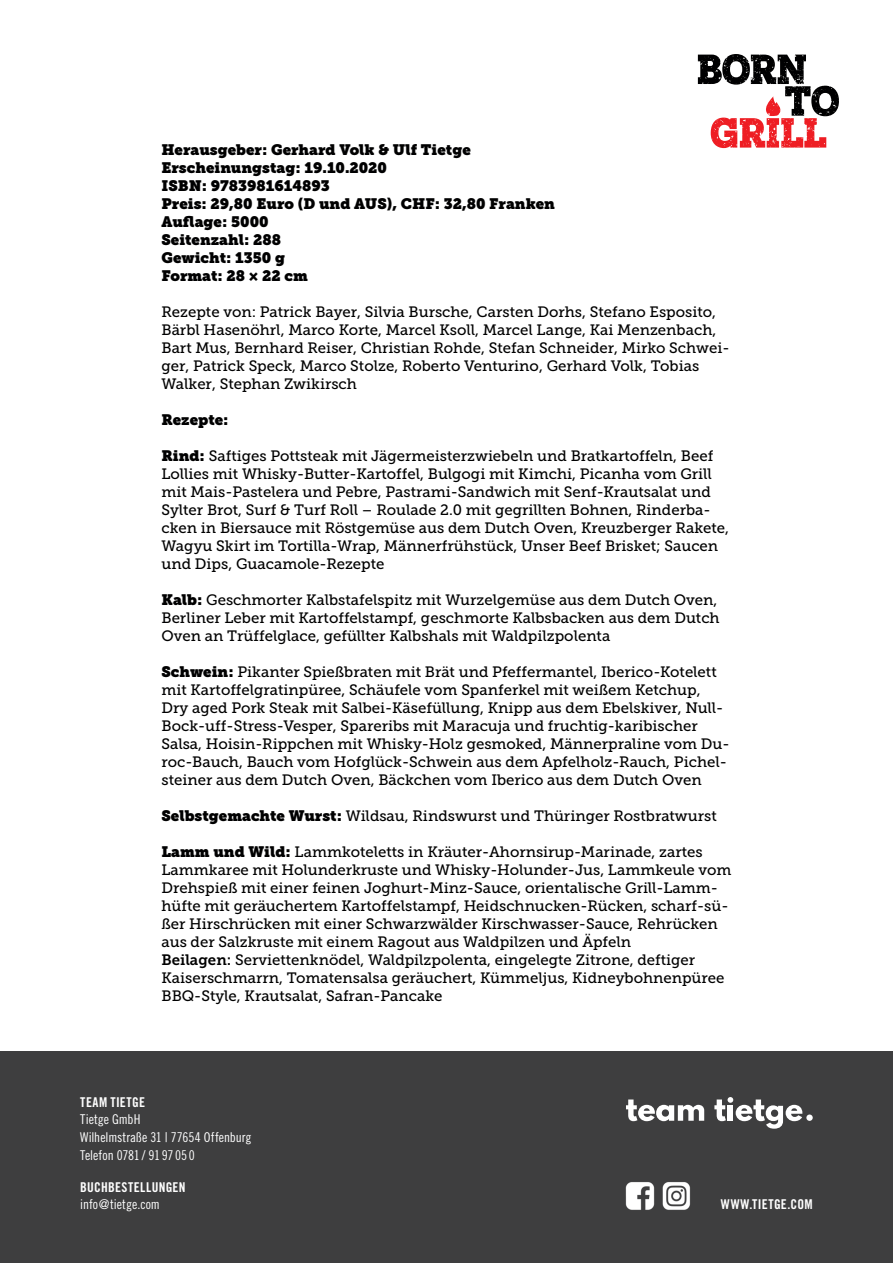
<style>
.page{position:relative;width:893px;height:1263px;background:#fff}
.page>*{position:absolute;margin:0;border:0;box-sizing:border-box;transform-origin:0 0}
.t1{font:15px/18px "Museo Slab 500";color:#000001}
.t2{font:15px/18px "Museo Slab";color:#000001}
.t3{font:13.5px/18px "Trade Gothic Cond Eighteen";color:#fff}
.t4{font:13.5px "Trade Gothic Bold Cond Twenty";letter-spacing:.03em;color:#fff}
.s1{font-family:"Museo Slab"}
.s2{font-family:"Museo Slab 700"}
</style>
<div class="page">
<svg style="left:698px;top:54px;width:141px;height:94px"></svg>
<div style="left:0;top:1052px;width:893px;height:211px;background:#3e3e3f"></div>
<svg style="left:626px;top:1099px;width:78px;height:22px"></svg>
<svg style="left:714px;top:1097px;width:88px;height:32px"></svg>
<div style="left:806px;top:1114px;width:7px;height:7px;background:#fff;border-radius:50%"></div>
<img style="left:662px;top:1182px;width:29px;height:28px">
<img style="left:625px;top:1182px;width:30px;height:28px">
<p class="t2" style="left:161px;top:141px;width:395px">Herausgeber: Gerhard Volk &amp; Ulf Tietge<br>Erscheinungstag: 19.10.2020<br>ISBN: 9783981614893<br>Preis: 29,80 Euro (D und AUS), CHF: 32,80 Franken<br>Auflage: 5000<br>Seitenzahl: 288<br>Gewicht: 1350 g<br>Format: 28 × 22 cm</p>
<p class="t1" style="left:161px;top:303px;width:570px">Rezepte von: Patrick Bayer, Silvia Bursche, Carsten Dorhs, Stefano Esposito, Bärbl Hasenöhrl, Marco Korte, Marcel Ksoll, Marcel Lange, Kai Menzenbach, Bart Mus, Bernhard Reiser, Christian Rohde, Stefan Schneider, Mirko Schwei&shy;ger, Patrick Speck, Marco Stolze, Roberto Venturino, Gerhard Volk, Tobias Walker, Stephan Zwikirsch</p>
<p class="t2" style="left:161px;top:411px;width:69px">Rezepte:</p>
<p class="t1" style="left:161px;top:447px;width:569px"><span class="s1">Rind:</span> Saftiges Pottsteak mit Jägermeisterzwiebeln und Bratkartoffeln, Beef Lollies mit Whisky-Butter-Kartoffel, Bulgogi mit Kimchi, Picanha vom Grill mit Mais-Pastelera und Pebre, Pastrami-Sandwich mit Senf-Krautsalat und Sylter Brot, Surf &amp; Turf Roll – Roulade 2.0 mit gegrillten Bohnen, Rinderba&shy;cken in Biersauce mit Röstgemüse aus dem Dutch Oven, Kreuzberger Rakete, Wagyu Skirt im Tortilla-Wrap, Männerfrühstück, Unser Beef Brisket; Saucen und Dips, Guacamole-Rezepte</p>
<p class="t1" style="left:161px;top:591px;width:560px"><span class="s1">Kalb:</span> Geschmorter Kalbstafelspitz mit Wurzelgemüse aus dem Dutch Oven,<br>Berliner Leber mit Kartoffelstampf, geschmorte Kalbsbacken aus dem Dutch<br>Oven an Trüffelglace, gefüllter Kalbshals mit Waldpilzpolenta</p>
<p class="t1" style="left:161px;top:663px;width:570px"><span class="s1">Schwein:</span> Pikanter Spießbraten mit Brät und Pfeffermantel, Iberico-Kotelett mit Kartoffelgratinpüree, Schäufele vom Spanferkel mit weißem Ketchup, Dry aged Pork Steak mit Salbei-Käsefüllung, Knipp aus dem Ebelskiver, Null-Bock-uff-Stress-Vesper, Spareribs mit Maracuja und fruchtig-karibischer Salsa, Hoisin-Rippchen mit Whisky-Holz gesmoked, Männerpraline vom Du&shy;roc-Bauch, Bauch vom Hofglück-Schwein aus dem Apfelholz-Rauch, Pichel&shy;steiner aus dem Dutch Oven, Bäckchen vom Iberico aus dem Dutch Oven</p>
<p class="t1" style="left:161px;top:807px;width:557px"><span class="s1">Selbstgemachte Wurst:</span> Wildsau, Rindswurst und Thüringer Rostbratwurst</p>
<p class="t1" style="left:161px;top:843px;width:572px"><span class="s1">Lamm und Wild:</span> Lammkoteletts in Kräuter-Ahornsirup-Marinade, zartes Lammkaree mit Holunderkruste und Whisky-Holunder-Jus, Lammkeule vom Drehspieß mit einer feinen Joghurt-Minz-Sauce, orientalische Grill-Lamm&shy;hüfte mit geräuchertem Kartoffelstampf, Heidschnucken-Rücken, scharf-sü&shy;ßer Hirschrücken mit einer Schwarzwälder Kirschwasser-Sauce, Rehrücken aus der Salzkruste mit einem Ragout aus Waldpilzen und Äpfeln<br><span class="s2">Beilagen:</span> Serviettenknödel, Waldpilzpolenta, eingelegte Zitrone, deftiger Kaiserschmarrn, Tomatensalsa geräuchert, Kümmeljus, Kidneybohnenpüree BBQ-Style, Krautsalat, Safran-Pancake</p>
<p class="t4" style="left:80px;top:1094px;width:66px">TEAM TIETGE</p>
<p class="t3" style="left:80px;top:1110px;width:173px">Tietge GmbH<br>Wilhelmstraße 31 | 77654 Offenburg<br>Telefon 0781 / 91 97 05 0</p>
<p class="t4" style="left:80px;top:1179px;width:107px">BUCHBESTELLUNGEN</p>
<p class="t3" style="left:80px;top:1195px;width:81px">info@tietge.com</p>
<p class="t4" style="left:721px;top:1196px;width:93px">WWW.TIETGE.COM</p>
</div>
